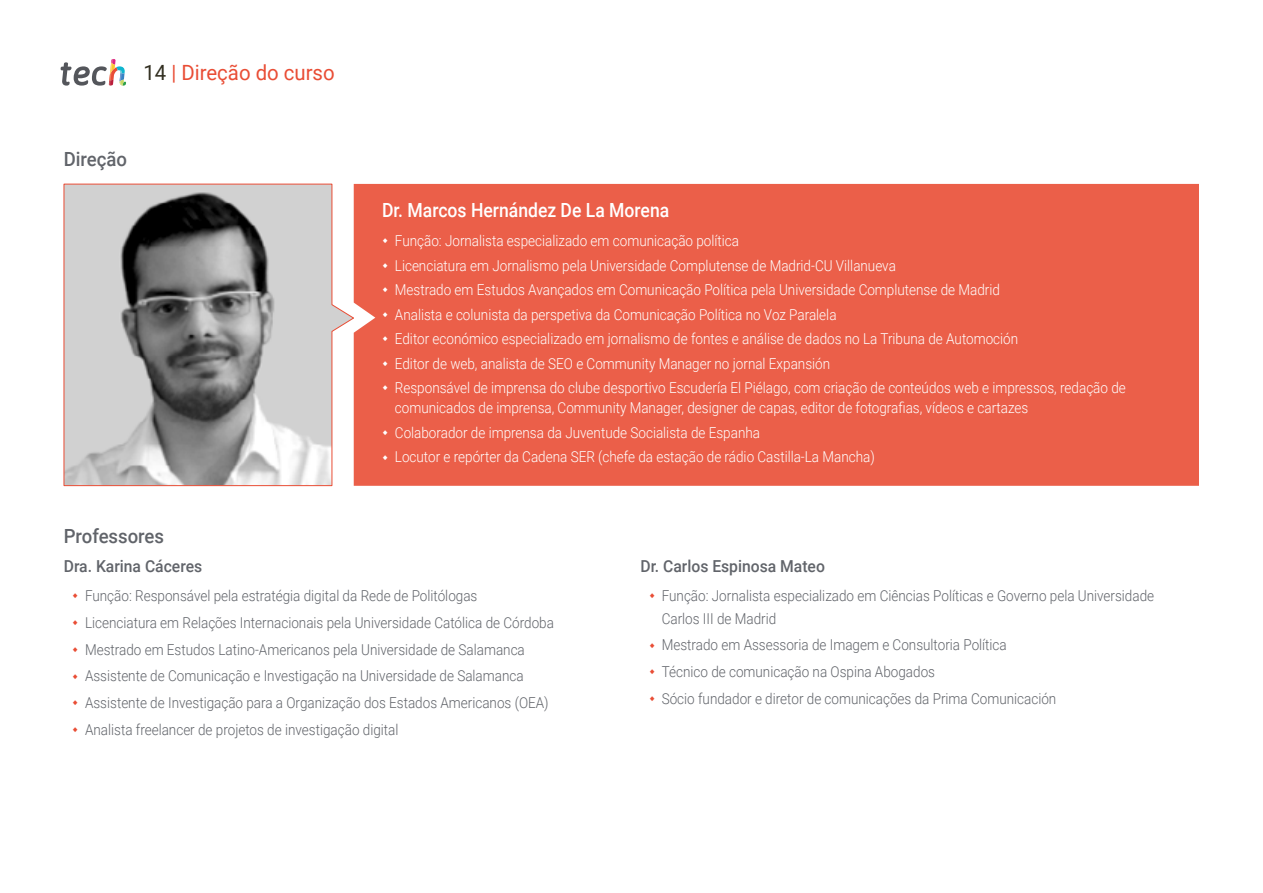
<style>
.page{position:relative;width:1263px;height:893px;background:#fff}
.page>*{position:absolute;margin:0;border:0;box-sizing:border-box;transform-origin:0 0}
.t1{font:21px "Roboto";color:#e94d35}
.t2{font:500 19.5px "Roboto";color:#fff;scale:.9 1}
.t3{font:500 19.5px "Roboto";color:#61646a;scale:.95 1}
.t4{font:500 16.5px "Roboto";color:#61646a;scale:.95 1}
.t5{font:300 15px/24.5px "Roboto";color:#fff;scale:.9 1}
.t6{font:300 15px/26.7px "Roboto";color:#61646a;scale:.9 1}
.s1{color:#312e20}
</style>
<div class="page">
<svg style="left:61px;top:59px;width:65px;height:27px"></svg>
<div style="left:354px;top:184px;width:845px;height:302px;background:#eb5f49"></div>
<svg style="left:64px;top:184px;width:290px;height:302px;background:#aeacac"></svg>
<svg style="left:383px;top:238px;width:4px;height:5px"></svg>
<svg style="left:383px;top:263px;width:4px;height:5px"></svg>
<svg style="left:383px;top:287px;width:4px;height:5px"></svg>
<svg style="left:383px;top:312px;width:4px;height:5px"></svg>
<svg style="left:383px;top:336px;width:4px;height:5px"></svg>
<svg style="left:383px;top:361px;width:4px;height:5px"></svg>
<svg style="left:383px;top:385px;width:4px;height:5px"></svg>
<svg style="left:383px;top:430px;width:4px;height:5px"></svg>
<svg style="left:383px;top:455px;width:4px;height:5px"></svg>
<h1 class="t1" style="left:144px;top:57px;width:193px"><span class="s1">14</span> | Direção do curso</h1>
<h2 class="t3" style="left:64px;top:145px;width:68px">Direção</h2>
<h2 class="t3" style="left:64px;top:522px;width:107px">Professores</h2>
<h2 class="t2" style="left:382px;top:196px;width:320px">Dr. Marcos Hernández De La Morena</h2>
<p class="t5" style="left:395px;top:228px;width:814px">Função: Jornalista especializado em comunicação política<br>Licenciatura em Jornalismo pela Universidade Complutense de Madrid-CU Villanueva<br>Mestrado em Estudos Avançados em Comunicação Política pela Universidade Complutense de Madrid<br>Analista e colunista da perspetiva da Comunicação Política no Voz Paralela<br>Editor económico especializado em jornalismo de fontes e análise de dados no La Tribuna de Automoción<br>Editor de web, analista de SEO e Community Manager no jornal Expansión<br>Responsável de imprensa do clube desportivo Escudería El Piélago, com criação de conteúdos web e impressos, redação de</p>
<p class="t5" style="left:395px;top:395px;width:705px">comunicados de imprensa, Community Manager, designer de capas, editor de fotografias, vídeos e cartazes<br>Colaborador de imprensa da Juventude Socialista de Espanha<br>Locutor e repórter da Cadena SER (chefe da estação de rádio Castilla-La Mancha)</p>
<p class="t4" style="left:64px;top:555px;width:147px">Dra. Karina Cáceres</p>
<p class="t6" style="left:85px;top:582px;width:522px">Função: Responsável pela estratégia digital da Rede de Politólogas<br>Licenciatura em Relações Internacionais pela Universidade Católica de Córdoba Mestrado em Estudos Latino-Americanos pela Universidade de Salamanca Assistente de Comunicação e Investigação na Universidade de Salamanca Assistente de Investigação para a Organização dos Estados Americanos (OEA)<br>Analista freelancer de projetos de investigação digital</p>
<p class="t4" style="left:640px;top:555px;width:196px">Dr. Carlos Espinosa Mateo</p>
<p class="t6" style="left:662px;top:584px;width:549px;line-height:22.5px">Função: Jornalista especializado em Ciências Políticas e Governo pela Universidade<br>Carlos III de Madrid</p>
<p class="t6" style="left:662px;top:631px;width:440px">Mestrado em Assessoria de Imagem e Consultoria Política<br>Técnico de comunicação na Ospina Abogados<br>Sócio fundador e diretor de comunicações da Prima Comunicación</p>
</div>
